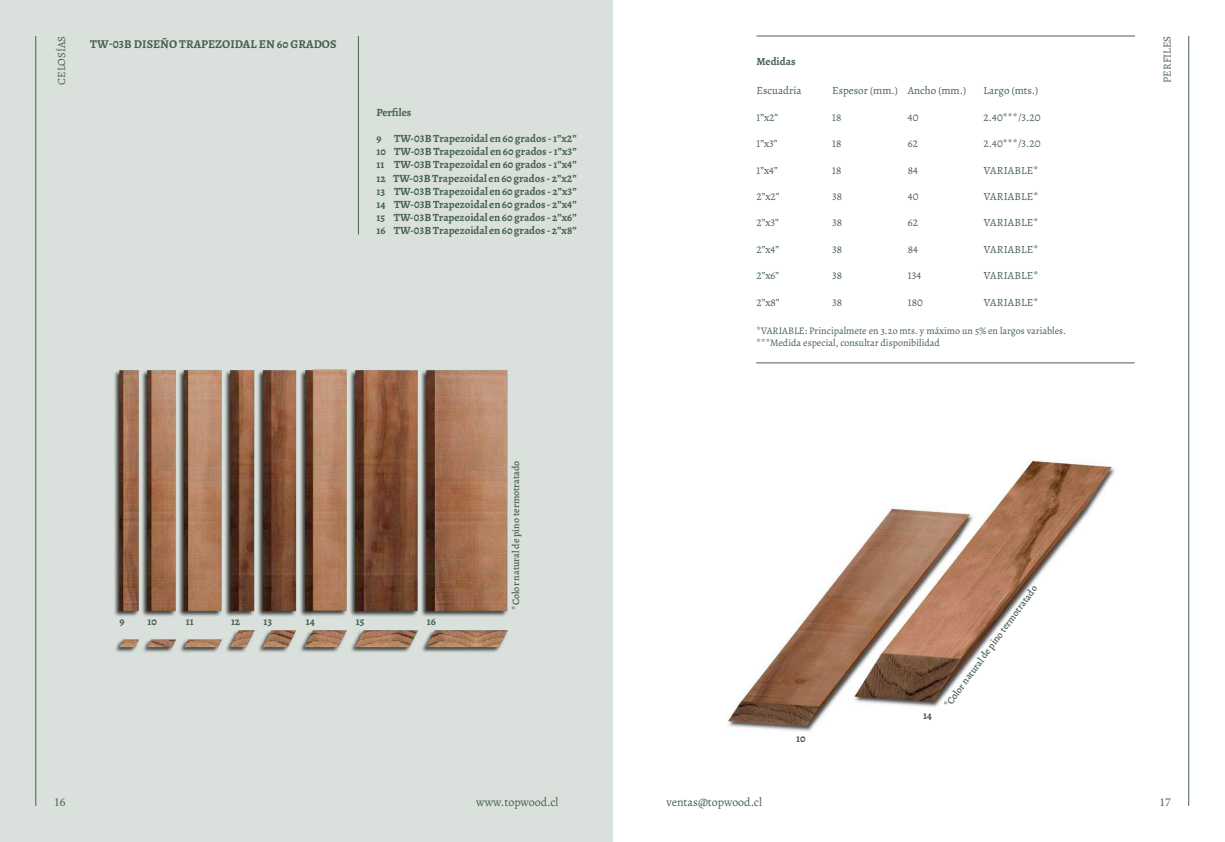
<style>
.page{position:relative;width:1225px;height:842px;background:#fff}
.page>*{position:absolute;margin:0;border:0;box-sizing:border-box;transform-origin:0 0}
.t1{font:700 12px "Alegreya";color:#45614e}
.t2{font:12px "Alegreya";color:#45614e}
.t3{font:12px "Minion Pro";color:#45614e}
.t4{font:700 11px/13.2px "Alegreya";color:#45614e;text-align:justify}
.t5{font:11px "Alegreya";color:#45614e}
.t6{font:11px "Alegreya";letter-spacing:.02em;color:#45614e}
.t7{font:10px/12px "Alegreya";color:#45614e}
.t8{font:500 10px "Alegreya";color:#45614e}
</style>
<div class="page">
<hr style="left:1188px;top:36px;width:1px;height:770px;background:#45614e">
<div style="left:0;top:0;width:612px;height:842px;background:#dae0dc"></div>
<hr style="left:756px;top:36px;width:379px;height:1px;background:#45614e">
<hr style="left:756px;top:363px;width:378px;height:1px;background:#45614e">
<img style="left:114px;top:369px;width:394px;height:284px">
<img style="left:727px;top:459px;width:388px;height:273px">
<hr style="left:358px;top:36px;width:1px;height:198px;background:#45614e">
<p class="t5" style="left:55px;top:85px;width:50px;rotate:-90deg">CELOSÍAS</p>
<p class="t1" style="left:90px;top:36px;width:248px">TW-03B DISEÑO TRAPEZOIDAL EN 60 GRADOS</p>
<p class="t4" style="left:376px;top:105px;width:36px">Perfiles</p>
<p class="t4" style="left:376px;top:132px;width:202px">9 TW-03B Trapezoidal en 60 grados - 1”x2” 10 TW-03B Trapezoidal en 60 grados - 1”x3” 11 TW-03B Trapezoidal en 60 grados - 1”x4” 12 TW-03B Trapezoidal en 60 grados - 2”x2” 13 TW-03B Trapezoidal en 60 grados - 2”x3” 14 TW-03B Trapezoidal en 60 grados - 2”x4” 15 TW-03B Trapezoidal en 60 grados - 2”x6” 16 TW-03B Trapezoidal en 60 grados - 2”x8”</p>
<p class="t4" style="left:120px;top:614px;width:7px">9</p>
<p class="t4" style="left:147px;top:615px;width:11px">10</p>
<p class="t4" style="left:186px;top:615px;width:9px">11</p>
<p class="t4" style="left:231px;top:615px;width:11px">12</p>
<p class="t4" style="left:263px;top:615px;width:10px">13</p>
<p class="t4" style="left:306px;top:615px;width:11px">14</p>
<p class="t4" style="left:356px;top:615px;width:10px">15</p>
<p class="t4" style="left:427px;top:615px;width:11px">16</p>
<p class="t8" style="left:509px;top:609px;width:150px;rotate:-90deg">*Color natural de pino termotratado</p>
<p class="t4" style="left:756px;top:55px;width:40px">Medidas</p>
<p class="t5" style="left:756px;top:84px;width:47px">Escuadría</p>
<p class="t5" style="left:756px;top:110px;width:23px">1”x2”</p>
<p class="t5" style="left:756px;top:137px;width:23px">1”x3”</p>
<p class="t5" style="left:756px;top:163px;width:23px">1”x4”</p>
<p class="t5" style="left:756px;top:189px;width:24px">2”x2”</p>
<p class="t5" style="left:756px;top:216px;width:24px">2”x3”</p>
<p class="t5" style="left:756px;top:242px;width:24px">2”x4”</p>
<p class="t5" style="left:756px;top:269px;width:24px">2”x6”</p>
<p class="t5" style="left:756px;top:295px;width:25px">2”x8”</p>
<p class="t5" style="left:908px;top:84px;width:60px">Ancho (mm.)</p>
<p class="t5" style="left:908px;top:110px;width:12px">40</p>
<p class="t5" style="left:908px;top:137px;width:12px">62</p>
<p class="t5" style="left:908px;top:163px;width:12px">84</p>
<p class="t5" style="left:908px;top:189px;width:12px">40</p>
<p class="t5" style="left:908px;top:216px;width:12px">62</p>
<p class="t5" style="left:908px;top:242px;width:12px">84</p>
<p class="t5" style="left:908px;top:269px;width:15px">134</p>
<p class="t5" style="left:908px;top:295px;width:17px">180</p>
<p class="t5" style="left:983px;top:84px;width:56px">Largo (mts.)</p>
<p class="t5" style="left:983px;top:110px;width:59px">2.40***/3.20</p>
<p class="t5" style="left:983px;top:137px;width:59px">2.40***/3.20</p>
<p class="t6" style="left:983px;top:163px;width:56px">VARIABLE*</p>
<p class="t6" style="left:983px;top:189px;width:56px">VARIABLE*</p>
<p class="t6" style="left:983px;top:216px;width:56px">VARIABLE*</p>
<p class="t6" style="left:983px;top:242px;width:56px">VARIABLE*</p>
<p class="t6" style="left:983px;top:269px;width:56px">VARIABLE*</p>
<p class="t6" style="left:983px;top:295px;width:56px">VARIABLE*</p>
<p class="t7" style="left:756px;top:324px;width:311px">*VARIABLE: Principalmete en 3.2o mts. y máximo un 5% en largos variables. ***Medida especial, consultar disponibilidad</p>
<p class="t5" style="left:832px;top:84px;width:67px">Espesor (mm.)</p>
<p class="t5" style="left:832px;top:110px;width:11px">18</p>
<p class="t5" style="left:832px;top:137px;width:11px">18</p>
<p class="t5" style="left:832px;top:163px;width:11px">18</p>
<p class="t5" style="left:832px;top:189px;width:11px">38</p>
<p class="t5" style="left:832px;top:216px;width:11px">38</p>
<p class="t5" style="left:832px;top:242px;width:11px">38</p>
<p class="t5" style="left:832px;top:269px;width:11px">38</p>
<p class="t5" style="left:832px;top:295px;width:11px">38</p>
<p class="t4" style="left:796px;top:731px;width:11px">10</p>
<p class="t4" style="left:923px;top:708px;width:11px">14</p>
<p class="t8" style="left:941px;top:703px;width:150px;rotate:-54deg">*Color natural de pino termotratado</p>
<p class="t5" style="left:1160px;top:83px;width:48px;rotate:-90deg">PERFILES</p>
<p class="t3" style="left:54px;top:794px;width:13px">16</p>
<p class="t2" style="left:476px;top:794px;width:84px">www.topwood.cl</p>
<p class="t2" style="left:666px;top:794px;width:97px">ventas@topwood.cl</p>
<p class="t3" style="left:1159px;top:794px;width:13px">17</p>
</div>
